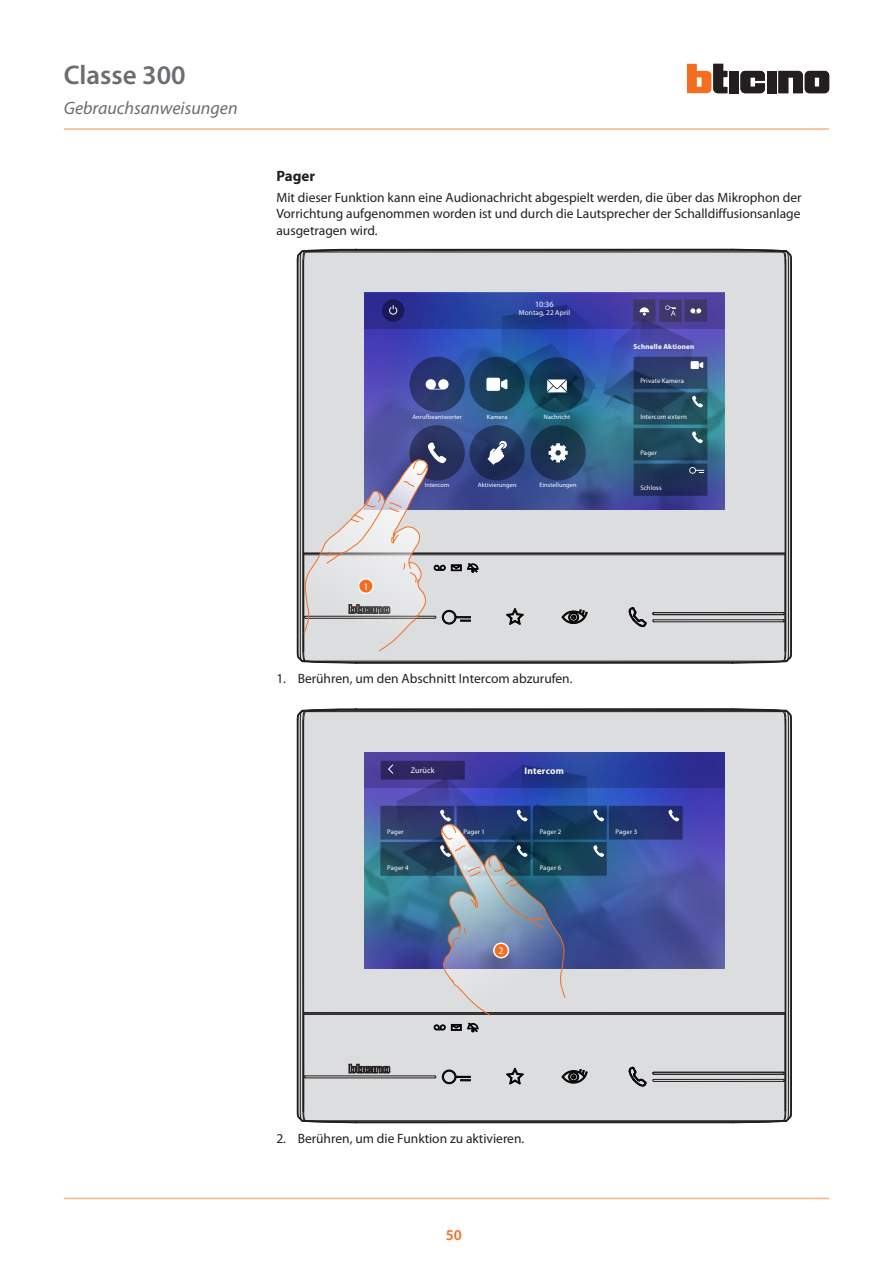
<style>
.page{position:relative;width:893px;height:1263px;background:#fff}
.page>*{position:absolute;margin:0;border:0;box-sizing:border-box;transform-origin:0 0}
.t1{font:600 27px "Myriad Pro";color:#6c6d70}
.t2{font:italic 18px "Myriad Pro";color:#6c6d70}
.t3{font:700 15px "Myriad Pro";color:#231f20}
.t4{font:600 15px "Myriad Pro";color:#f36e21}
.t5{font:13.5px/16.2px "Myriad Pro";color:#231f20;text-align:justify}
.t6{font:10.05px "Myriad Pro";color:#fff}
.t7{font:700 9.45px "Myriad Pro";letter-spacing:.02em;color:#fff}
.t8{font:8.1px "Myriad Pro";letter-spacing:.015em;color:#fff}
.t9{font:700 7.2px "Myriad Pro";letter-spacing:.02em;color:#fff}
.t10{font:7.2px "Myriad Pro";letter-spacing:.02em;color:#fff}
.t11{font:6.75px "Myriad Pro";letter-spacing:.02em;color:#fff}
.t12{font:6.3px "Myriad Pro";letter-spacing:.02em;color:#fff}
</style>
<div class="page">
<svg style="left:740px;top:71px;width:25px;height:22px"></svg>
<div style="left:767px;top:71px;width:10px;height:22px;background:#231f20"></div>
<div style="left:729px;top:71px;width:10px;height:22px;background:#231f20"></div>
<svg style="left:687px;top:64px;width:40px;height:29px"></svg>
<svg style="left:778px;top:71px;width:51px;height:22px"></svg>
<hr style="left:64px;top:128px;width:765px;height:2px;background:#f9b281">
<hr style="left:64px;top:1198px;width:765px;height:1px;background:#f9b281">
<img style="left:300px;top:249px;width:492px;height:415px">
<svg style="left:358px;top:578px;width:16px;height:16px"></svg>
<div style="left:359px;top:579px;width:13px;height:13px;background:#f36e21;border-radius:50%"></div>
<img style="left:300px;top:708px;width:492px;height:415px">
<svg style="left:493px;top:942px;width:16px;height:16px"></svg>
<div style="left:495px;top:944px;width:13px;height:13px;background:#f36e21;border-radius:50%"></div>
<h1 class="t1" style="left:64px;top:58px;width:123px">Classe 300</h1>
<h2 class="t2" style="left:64px;top:97px;width:175px">Gebrauchsanweisungen</h2>
<p class="t3" style="left:276px;top:166px;width:40px">Pager</p>
<p class="t5" style="left:276px;top:189px;width:527px">Mit dieser Funktion kann eine Audionachricht abgespielt werden, die über das Mikrophon der Vorrichtung aufgenommen worden ist und durch die Lautsprecher der Schalldiffusionsanlage ausgetragen wird.</p>
<p class="t8" style="left:535px;top:299px;width:20px">10:36</p>
<p class="t10" style="left:519px;top:308px;width:53px">Montag, 22 April</p>
<p class="t12" style="left:412px;top:413px;width:51px">Anrufbeantworter</p>
<p class="t12" style="left:487px;top:413px;width:22px">Kamera</p>
<p class="t12" style="left:544px;top:413px;width:28px">Nachricht</p>
<p class="t6" style="left:363px;top:580px;width:7px">1</p>
<p class="t12" style="left:425px;top:481px;width:26px">Intercom</p>
<p class="t12" style="left:540px;top:481px;width:39px">Einstellungen</p>
<p class="t12" style="left:478px;top:481px;width:40px">Aktivierungen</p>
<p class="t5" style="left:276px;top:670px;width:298px">1. Berühren, um den Abschnitt Intercom abzurufen.</p>
<p class="t8" style="left:411px;top:765px;width:26px">Zurück</p>
<p class="t7" style="left:524px;top:764px;width:41px">Intercom</p>
<p class="t9" style="left:634px;top:342px;width:62px">Schnelle Aktionen</p>
<p class="t11" style="left:640px;top:377px;width:45px">Private Kamera</p>
<p class="t11" style="left:640px;top:413px;width:48px">Intercom extern</p>
<p class="t11" style="left:640px;top:448px;width:18px">Pager</p>
<p class="t11" style="left:640px;top:484px;width:23px">Schloss</p>
<p class="t11" style="left:387px;top:828px;width:18px">Pager</p>
<p class="t11" style="left:463px;top:828px;width:23px">Pager 1</p>
<p class="t11" style="left:616px;top:828px;width:23px">Pager 3</p>
<p class="t11" style="left:463px;top:864px;width:23px">Pager 5</p>
<p class="t11" style="left:540px;top:828px;width:23px">Pager 2</p>
<p class="t11" style="left:387px;top:864px;width:23px">Pager 4</p>
<p class="t11" style="left:540px;top:864px;width:23px">Pager 6</p>
<p class="t6" style="left:499px;top:945px;width:7px">2</p>
<p class="t5" style="left:276px;top:1130px;width:249px">2. Berühren, um die Funktion zu aktivieren.</p>
<p class="t4" style="left:446px;top:1225px;width:18px">50</p>
</div>
